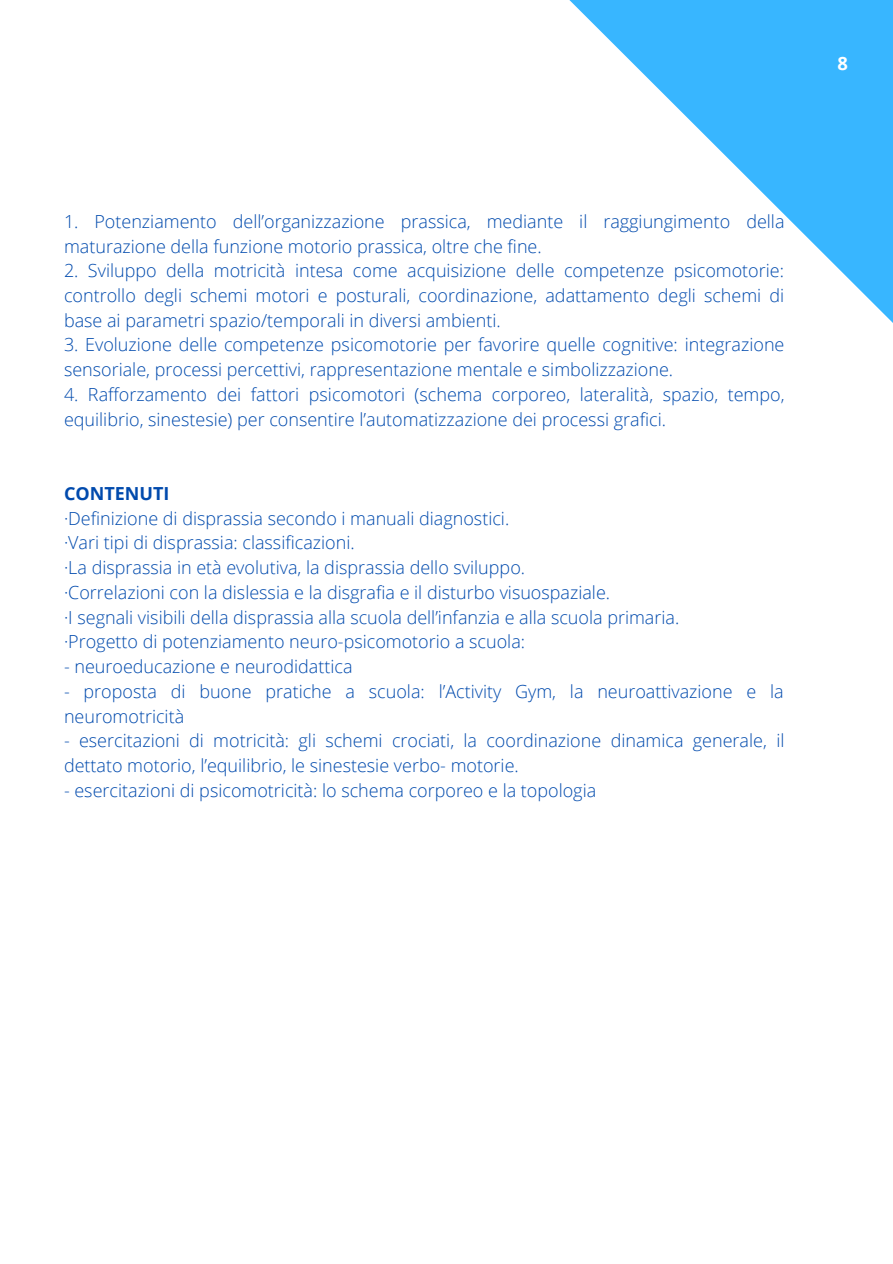
<style>
.page{position:relative;width:893px;height:1264px;background:#fff}
.page>*{position:absolute;margin:0;border:0;box-sizing:border-box;transform-origin:0 0}
.t1{font:700 18.3px "Open Sans";color:#fff}
.t2{font:300 18px/24.8px "Open Sans";color:#004aad}
.t3{font:700 18px "Open Sans";color:#004aad}
</style>
<div class="page">
<svg style="left:569px;top:0;width:323px;height:322px"></svg>
<p class="t1" style="left:837px;top:50px;width:12px">8</p>
<p class="t2" style="left:64px;top:208px;width:722px">1. Potenziamento dell’organizzazione prassica, mediante il raggiungimento della maturazione della funzione motorio prassica, oltre che fine.</p>
<p class="t2" style="left:64px;top:258px;width:721px;text-align:justify">2. Sviluppo della motricità intesa come acquisizione delle competenze psicomotorie: controllo degli schemi motori e posturali, coordinazione, adattamento degli schemi di base ai parametri spazio/temporali in diversi ambienti.</p>
<p class="t2" style="left:64px;top:332px;width:722px">3. Evoluzione delle competenze psicomotorie per favorire quelle cognitive: integrazione sensoriale, processi percettivi, rappresentazione mentale e simbolizzazione.</p>
<p class="t2" style="left:64px;top:381px;width:722px">4. Rafforzamento dei fattori psicomotori (schema corporeo, lateralità, spazio, tempo, equilibrio, sinestesie) per consentire l’automatizzazione dei processi grafici.</p>
<p class="t3" style="left:64px;top:480px;width:107px">CONTENUTI</p>
<p class="t2" style="left:64px;top:505px;width:616px">·Definizione di disprassia secondo i manuali diagnostici.<br>·Vari tipi di disprassia: classificazioni.<br>·La disprassia in età evolutiva, la disprassia dello sviluppo.<br>·Correlazioni con la dislessia e la disgrafia e il disturbo visuospaziale.<br>·I segnali visibili della disprassia alla scuola dell’infanzia e alla scuola primaria. ·Progetto di potenziamento neuro-psicomotorio a scuola:</p>
<p class="t2" style="left:64px;top:653px;width:290px">- neuroeducazione e neurodidattica</p>
<p class="t2" style="left:64px;top:678px;width:721px">- proposta di buone pratiche a scuola: l’Activity Gym, la neuroattivazione e la neuromotricità</p>
<p class="t2" style="left:64px;top:728px;width:722px">- esercitazioni di motricità: gli schemi crociati, la coordinazione dinamica generale, il dettato motorio, l’equilibrio, le sinestesie verbo- motorie.</p>
<p class="t2" style="left:64px;top:777px;width:533px">- esercitazioni di psicomotricità: lo schema corporeo e la topologia</p>
</div>
